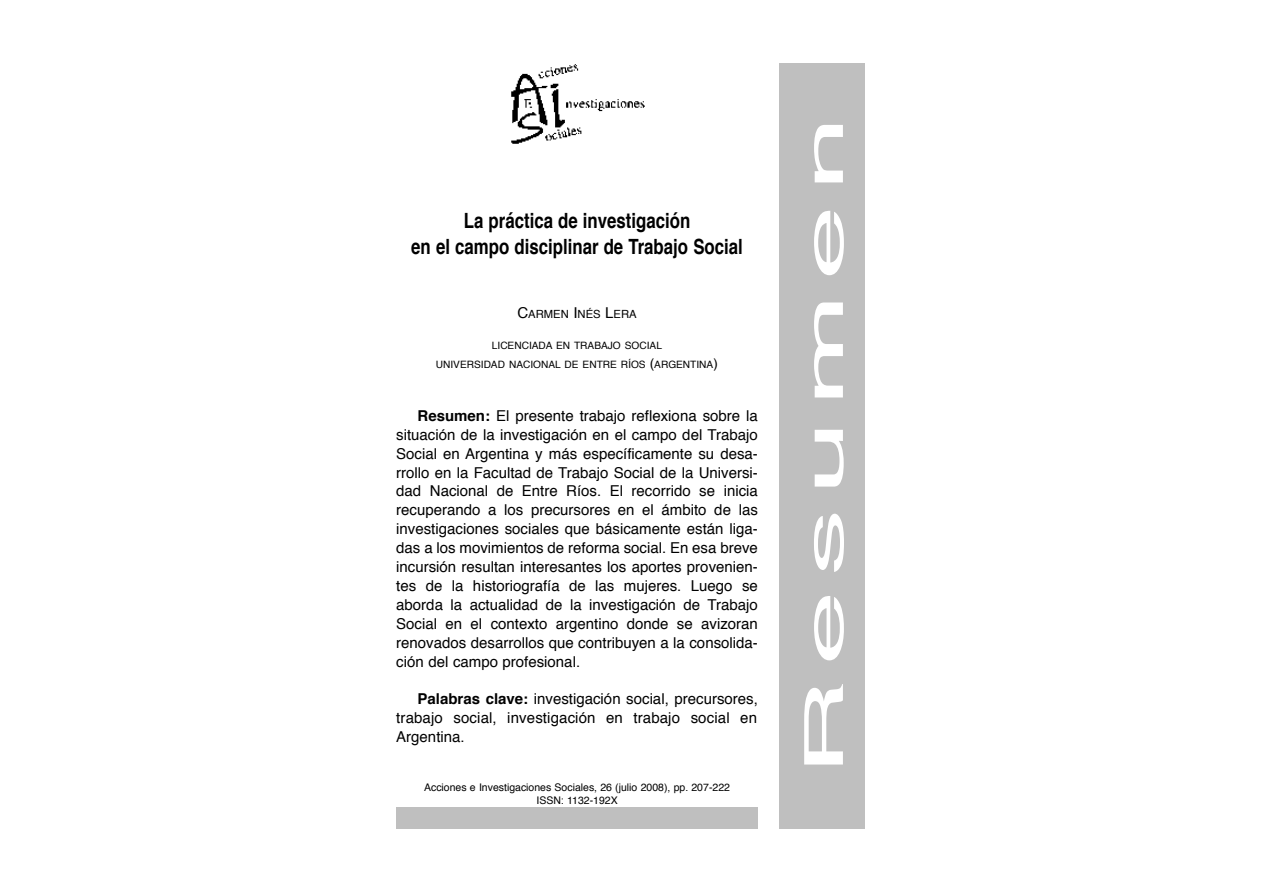
<style>
.page{position:relative;width:1262px;height:891px;background:#fff}
.page>*{position:absolute;margin:0;border:0;box-sizing:border-box;transform-origin:0 0}
.t1{font:54px "Helvetica";letter-spacing:.1em;color:#fff;scale:2.5 1}
.t2{font:700 21px/26.1px "Helvetica";color:#000;text-align:center;scale:.8 1}
.t3{font:15px/18.9px "Helvetica";color:#000;text-align:justify}
.t4{font:11.25px "Helvetica";color:#000}
.t5{font:10.5px/12.6px "Helvetica";color:#000;text-align:center}
.t6{font:10.2px/18.9px "Helvetica";color:#000;text-align:center}
.s1{font-size:15px}
.s2{font-size:13.5px}
.s3{font-weight:700}
</style>
<div class="page">
<img style="left:511px;top:64px;width:133px;height:80px">
<div style="left:396px;top:808px;width:362px;height:21px;background:#bfbfbf"></div>
<div style="left:779px;top:64px;width:85px;height:765px;background:#bfbfbf"></div>
<h2 class="t2" style="left:411px;top:209px;width:416px">La práctica de investigación<br>en el campo disciplinar de Trabajo Social</h2>
<p class="t4" style="left:517px;top:309px;width:121px"><span class="s1">C</span>ARMEN <span class="s1">I</span>NÉS <span class="s1">L</span>ERA</p>
<p class="t6" style="left:436px;top:337px;width:283px">LICENCIADA EN TRABAJO SOCIAL<br>UNIVERSIDAD NACIONAL DE ENTRE RÍOS <span class="s2">(</span>ARGENTINA<span class="s2">)</span></p>
<p class="t3" style="left:396px;top:407px;width:363px;text-indent:21px"><span class="s3">Resumen:</span> El presente trabajo reflexiona sobre la situación de la investigación en el campo del Trabajo Social en Argentina y más específicamente su desa&shy;rrollo en la Facultad de Trabajo Social de la Universi&shy;dad Nacional de Entre Ríos. El recorrido se inicia recuperando a los precursores en el ámbito de las investigaciones sociales que básicamente están liga&shy;das a los movimientos de reforma social. En esa breve incursión resultan interesantes los aportes provenien&shy;tes de la historiografía de las mujeres. Luego se aborda la actualidad de la investigación de Trabajo Social en el contexto argentino donde se avizoran renovados desarrollos que contribuyen a la consolida&shy;ción del campo profesional.</p>
<p class="t3" style="left:396px;top:691px;width:363px;text-indent:21px"><span class="s3">Palabras clave:</span> investigación social, precursores, trabajo social, investigación en trabajo social en Argentina.</p>
<p class="t5" style="left:424px;top:782px;width:307px">Acciones e Investigaciones Sociales, 26 (julio 2008), pp. 207-222<br>ISSN: 1132-192X</p>
<h1 class="t1" style="left:801px;top:776px;width:266px;rotate:-90deg">Resumen</h1>
</div>
